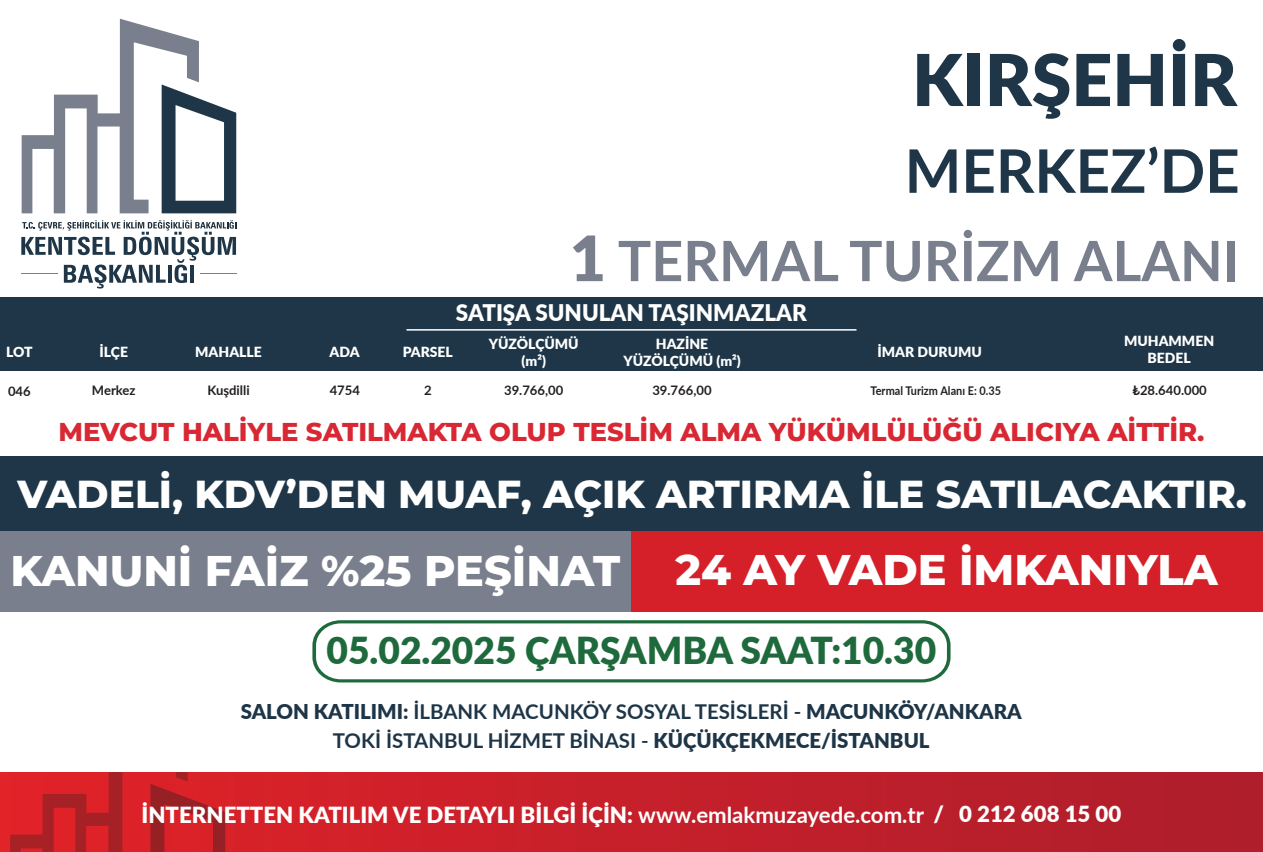
<style>
.page{position:relative;width:1263px;height:852px;background:#fff}
.page>*{position:absolute;margin:0;border:0;box-sizing:border-box;transform-origin:0 0}
.t1{font:900 71.4px "Lato";color:#1e3647}
.t2{font:700 60px "Lato";color:#1e3647}
.t3{font:700 55.65px "Lato";color:#797f8d}
.t4{font:800 42.9px "Montserrat";color:#fff}
.t5{font:800 39px "Montserrat";color:#fff}
.t6{font:900 37.2px "Lato";color:#1f6a3c}
.t7{font:800 25.8px "Montserrat";color:#d82834}
.t8{font:900 22.95px "Lato";color:#fff}
.t9{font:900 22.2px "Lato";color:#fff}
.t10{font:700 20.4px/29px "Lato";color:#1d3547;text-align:center}
.t11{font:900 13.95px/16.8px "Lato";color:#fff;text-align:center}
.t12{font:700 13.05px "Lato";color:#231f20}
.t13{font:700 12px "Lato";color:#231f20;scale:.91 1}
.s1{font-weight:900;font-size:62.55px}
.s2{font-weight:900}
.s3{font-weight:700}
</style>
<div class="page">
<svg style="left:22px;top:19px;width:214px;height:194px"></svg>
<svg style="left:21px;top:220px;width:215px;height:68px"></svg>
<hr style="left:190px;top:265px;width:4px;height:17px;background:#1e3647">
<hr style="left:22px;top:273px;width:36px;height:1px;background:#797f8d">
<hr style="left:200px;top:273px;width:36px;height:1px;background:#797f8d">
<svg style="left:0;top:772px;width:1263px;height:79px;background:#c21f2a"></svg>
<svg style="left:10px;top:772px;width:215px;height:79px;background:#c82126"></svg>
<div style="left:0;top:456px;width:1263px;height:75px;background:#1e3647"></div>
<div style="left:0;top:531px;width:631px;height:80px;background:#797f8d"></div>
<div style="left:631px;top:531px;width:632px;height:80px;background:#d5202a"></div>
<svg style="left:312px;top:620px;width:638px;height:62px"></svg>
<div style="left:0;top:297px;width:1263px;height:74px;background:#1e3647"></div>
<hr style="left:406px;top:329px;width:450px;height:1px;background:#fff">
<h1 class="t1" style="left:912px;top:26px;width:326px">KIRŞEHİR</h1>
<h2 class="t2" style="left:905px;top:127px;width:336px">MERKEZ’DE</h2>
<h3 class="t3" style="left:570px;top:220px;width:671px"><span class="s1">1</span> TERMAL TURİZM ALANI</h3>
<p class="t11" style="left:6px;top:342px;width:28px">LOT</p>
<p class="t12" style="left:8px;top:381px;width:24px">046</p>
<p class="t11" style="left:99px;top:343px;width:30px">İLÇE</p>
<p class="t12" style="left:92px;top:380px;width:45px">Merkez</p>
<p class="t11" style="left:195px;top:342px;width:68px">MAHALLE</p>
<p class="t12" style="left:207px;top:380px;width:44px">Kuşdilli</p>
<p class="t11" style="left:330px;top:342px;width:32px">ADA</p>
<p class="t12" style="left:330px;top:380px;width:32px">4754</p>
<p class="t8" style="left:456px;top:295px;width:352px">SATIŞA SUNULAN TAŞINMAZLAR</p>
<p class="t11" style="left:403px;top:342px;width:52px">PARSEL</p>
<p class="t11" style="left:489px;top:334px;width:91px">YÜZÖLÇÜMÜ (m²)</p>
<p class="t11" style="left:623px;top:335px;width:119px">HAZİNE<br>YÜZÖLÇÜMÜ (m²)</p>
<p class="t11" style="left:877px;top:343px;width:106px">İMAR DURUMU</p>
<p class="t12" style="left:424px;top:380px;width:9px">2</p>
<p class="t12" style="left:504px;top:380px;width:61px">39.766,00</p>
<p class="t12" style="left:652px;top:380px;width:61px">39.766,00</p>
<p class="t13" style="left:870px;top:381px;width:145px">Termal Turizm Alanı E: 0.35</p>
<p class="t11" style="left:1124px;top:332px;width:92px">MUHAMMEN<br>BEDEL</p>
<p class="t12" style="left:1132px;top:380px;width:76px">₺28.640.000</p>
<p class="t7" style="left:58px;top:413px;width:1148px">MEVCUT HALİYLE SATILMAKTA OLUP TESLİM ALMA YÜKÜMLÜLÜĞÜ ALICIYA AİTTİR.</p>
<h3 class="t5" style="left:18px;top:465px;width:1231px">VADELİ, KDV’DEN MUAF, AÇIK ARTIRMA İLE SATILACAKTIR.</h3>
<h3 class="t4" style="left:11px;top:539px;width:611px">KANUNİ FAİZ %25 PEŞİNAT</h3>
<h3 class="t4" style="left:676px;top:538px;width:544px">24 AY VADE İMKANIYLA</h3>
<h3 class="t6" style="left:326px;top:621px;width:611px">05.02.2025 ÇARŞAMBA SAAT:10.30</h3>
<p class="t10" style="left:241px;top:696px;width:782px"><span class="s2">SALON KATILIMI:</span> İLBANK MACUNKÖY SOSYAL TESİSLERİ - <span class="s2">MACUNKÖY/ANKARA<br></span>TOKİ İSTANBUL HİZMET BİNASI - <span class="s2">KÜÇÜKÇEKMECE/İSTANBUL</span></p>
<p class="t9" style="left:141px;top:797px;width:981px">İNTERNETTEN KATILIM VE DETAYLI BİLGİ İÇİN: <span class="s3">www.emlakmuzayede.com.tr</span> / 0 212 608 15 00</p>
</div>
